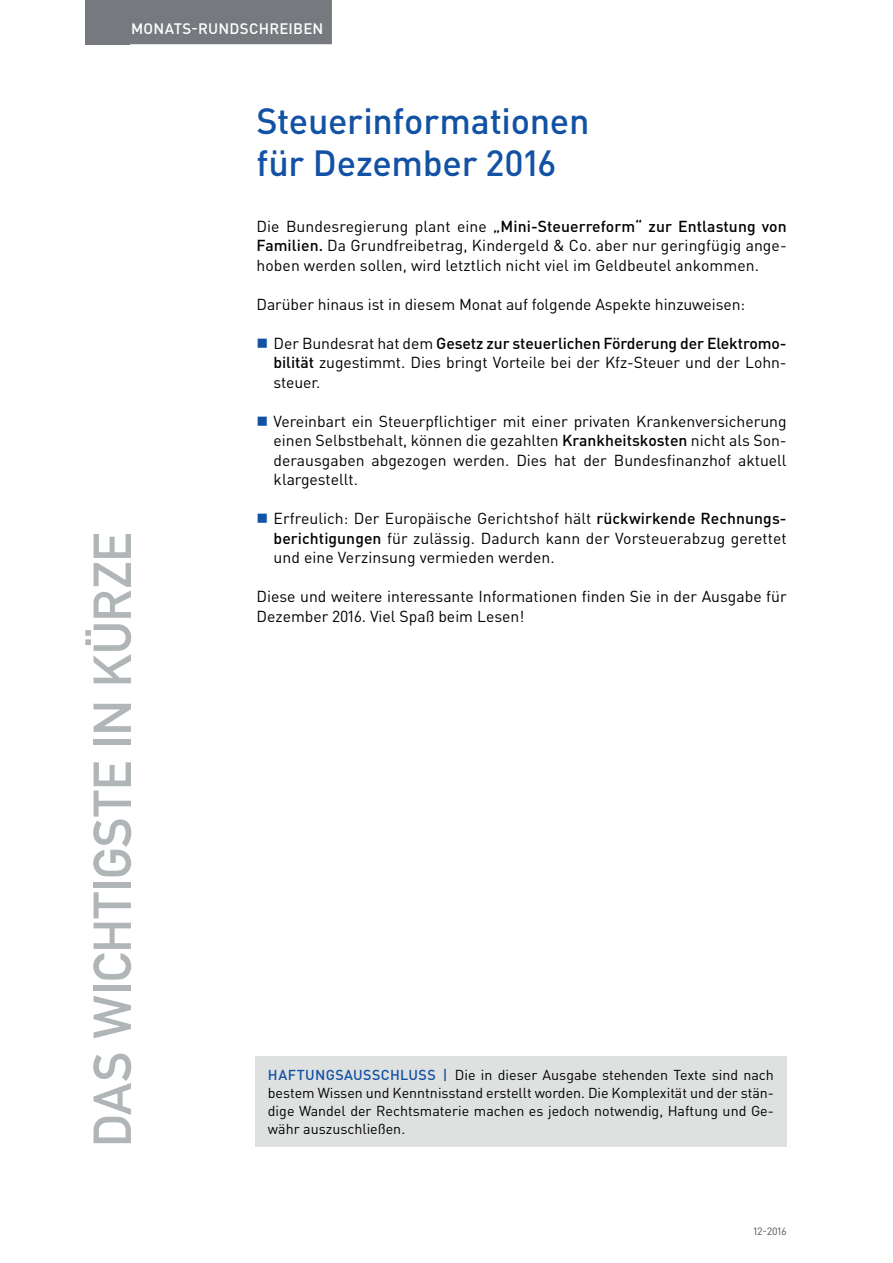
<style>
.page{position:relative;width:893px;height:1263px;background:#fff}
.page>*{position:absolute;margin:0;border:0;box-sizing:border-box;transform-origin:0 0}
.t1{font:52.5px "DIN Mittelschrift Std";color:#b0b5b8}
.t2{font:500 36px/42px "DIN Pro";letter-spacing:-.01em;color:#1252a4}
.t3{font:15.75px/19.5px "DIN Pro";color:#000002;text-align:justify}
.t4{font:500 15px "DIN Pro";letter-spacing:.015em;color:#fff}
.t5{font:14.25px/18px "DIN Pro";color:#000002;text-align:justify}
.t6{font:10.5px "DIN Pro";color:#505457}
.s1{font-weight:500}
.s2{font-weight:500;color:#1252a4}
</style>
<div class="page">
<div style="left:85px;top:0;width:45px;height:44px;background:#767a7e"></div>
<div style="left:122px;top:0;width:210px;height:44px;background:#767a7e"></div>
<div style="left:255px;top:1057px;width:532px;height:90px;background:#dfe1e1"></div>
<p class="t4" style="left:131px;top:18px;width:194px">MONATS-RUNDSCHREIBEN</p>
<h1 class="t1" style="left:82px;top:1147px;width:616px;rotate:-90deg">DAS WICHTIGSTE IN KÜRZE</h1>
<h2 class="t2" style="left:257px;top:99px;width:334px">Steuerinformationen für Dezember 2016</h2>
<p class="t3" style="left:257px;top:216px;width:532px">Die Bundesregierung plant eine <span class="s1">„Mini-Steuerreform“ zur Entlastung von Familien.</span> Da Grundfreibetrag, Kindergeld &amp; Co. aber nur geringfügig ange&shy;hoben werden sollen, wird letztlich nicht viel im Geldbeutel ankommen.</p>
<p class="t3" style="left:257px;top:294px;width:490px">Darüber hinaus ist in diesem Monat auf folgende Aspekte hinzuweisen:</p>
<p class="t3" style="left:274px;top:333px;width:515px">Der Bundesrat hat dem <span class="s1">Gesetz zur steuerlichen Förderung der Elektromo&shy;bilität</span> zugestimmt. Dies bringt Vorteile bei der Kfz-Steuer und der Lohn&shy;steuer.</p>
<p class="t3" style="left:274px;top:411px;width:515px">Vereinbart ein Steuerpflichtiger mit einer privaten Krankenversicherung einen Selbstbehalt, können die gezahlten <span class="s1">Krankheitskosten</span> nicht als Son&shy;derausgaben abgezogen werden. Dies hat der Bundesfinanzhof aktuell klargestellt.</p>
<p class="t3" style="left:274px;top:508px;width:515px">Erfreulich: Der Europäische Gerichtshof hält <span class="s1">rückwirkende Rechnungs&shy;berichtigungen</span> für zulässig. Dadurch kann der Vorsteuerabzug gerettet und eine Verzinsung vermieden werden.</p>
<p class="t3" style="left:257px;top:586px;width:532px">Diese und weitere interessante Informationen finden Sie in der Ausgabe für<br>Dezember 2016. Viel Spaß beim Lesen!</p>
<p class="t5" style="left:268px;top:1065px;width:508px"><span class="s2">HAFTUNGSAUSSCHLUSS |</span> Die in dieser Ausgabe stehenden Texte sind nach bestem Wissen und Kenntnisstand erstellt worden. Die Komplexität und der stän&shy;dige Wandel der Rechtsmaterie machen es jedoch notwendig, Haftung und Ge&shy;währ auszuschließen.</p>
<p class="t6" style="left:753px;top:1224px;width:35px">12-2016</p>
</div>
